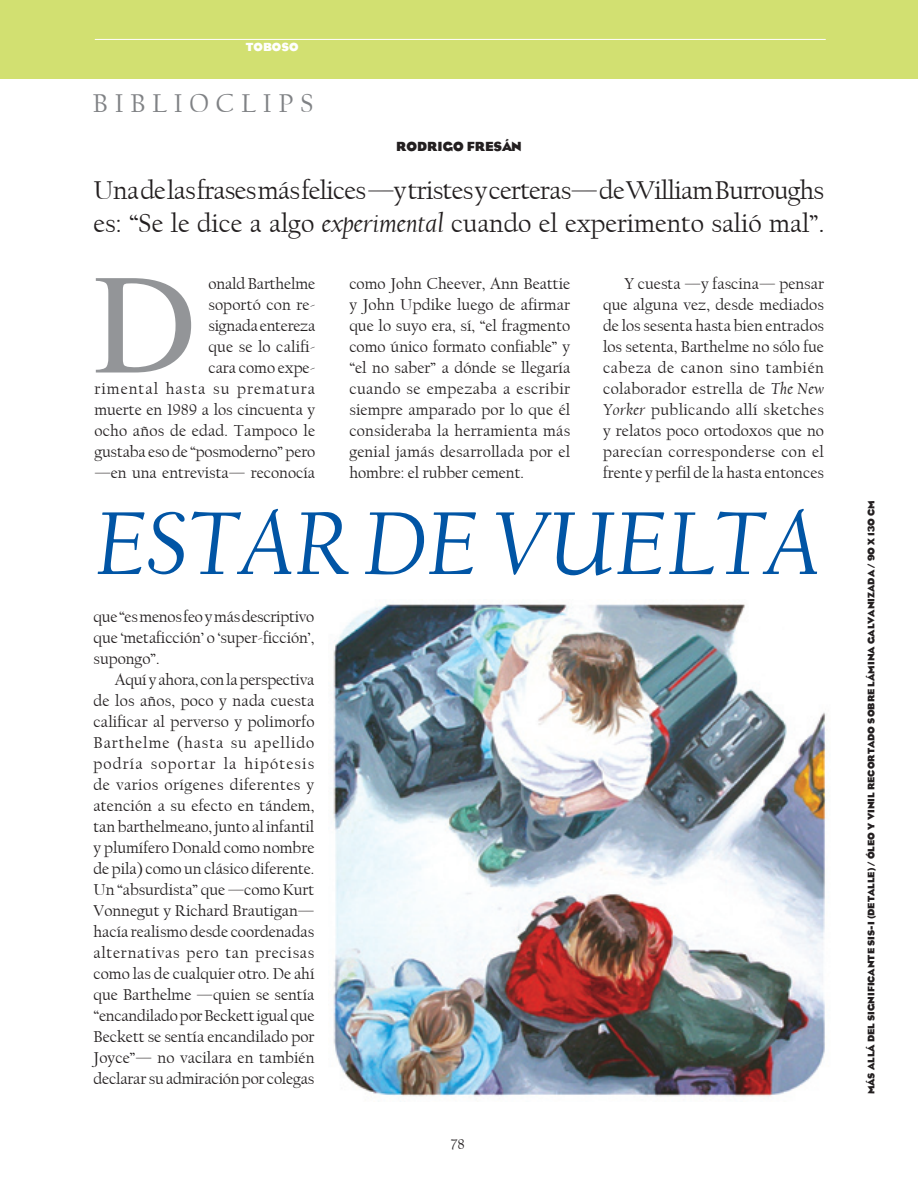
<style>
.page{position:relative;width:918px;height:1188px;background:#fff}
.page>*{position:absolute;margin:0;border:0;box-sizing:border-box;transform-origin:0 0}
.t1{font:142.5px "Times";color:#939598}
.t2{font:italic 93px "Californian FB";color:#0155a5}
.t3{font:27px/33px "Californian FB";letter-spacing:-.025em;color:#231f20}
.t4{font:27px "Californian FB";color:#808285}
.t5{font:16.5px/21px "Californian FB";color:#231f20;text-align:justify}
.t6{font:15px "Californian FB";color:#231f20}
.t7{font:700 13.5px "Eagle";color:#231f20}
.t8{font:700 12px "Eagle";color:#fff}
.t9{font:700 9.75px "Eagle";color:#231f20}
.s1{font-style:italic}
</style>
<div class="page">
<div style="left:0;top:0;width:918px;height:79px;background:#d2e071"></div>
<hr style="left:95px;top:39px;width:731px;height:1px;background:#fff">
<img style="left:331px;top:602px;width:496px;height:500px">
<p class="t8" style="left:246px;top:40px;width:10px">TOBOSO</p>
<h3 class="t4" style="left:93px;top:88px;width:222px">B I B L I O C L I P S</h3>
<p class="t7" style="left:396px;top:139px;width:127px">RODRIGO FRESÁN</p>
<h3 class="t3" style="left:94px;top:174px;width:732px">Una de las frases más felices —y tristes y certeras— de William Burroughs es: “Se le dice a algo <span class="s1">experimental</span> cuando el experimento salió mal”.</h3>
<p class="t5" style="left:94px;top:273px;width:222px;text-align:right">onald Barthelme<br>soportó con re-<br>signada entereza<br>que se lo califi-<br>cara como expe-<br>rimental hasta su prematura muerte en 1989 a los cincuenta y ocho años de edad. Tampoco le gustaba eso de “posmoderno” pero —en una entrevista— reconocía</p>
<p class="t5" style="left:349px;top:273px;width:223px">como John Cheever, Ann Beattie y John Updike luego de afirmar que lo suyo era, sí, “el fragmento como único formato confiable” y “el no saber” a dónde se llegaría cuando se empezaba a escribir siempre amparado por lo que él consideraba la herramienta más genial jamás desarrollada por el hombre: el rubber cement.</p>
<p class="t5" style="left:603px;top:273px;width:223px;text-indent:21px">Y cuesta —y fascina— pensar que alguna vez, desde mediados de los sesenta hasta bien entrados los setenta, Barthelme no sólo fue cabeza de canon sino también colaborador estrella de <span class="s1">The New Yorker</span> publicando allí sketches y relatos poco ortodoxos que no parecían corresponderse con el frente y perfil de la hasta entonces</p>
<h1 class="t1" style="left:94px;top:245px;width:104px">D</h1>
<h2 class="t2" style="left:96px;top:492px;width:727px">ESTAR DE VUELTA</h2>
<p class="t5" style="left:94px;top:606px;width:222px">que “es menos feo y más descriptivo que ‘metaficción’ o ‘super-ficción’, supongo”.</p>
<p class="t5" style="left:94px;top:669px;width:223px;text-indent:21px">Aquí y ahora, con la perspectiva de los años, poco y nada cuesta calificar al perverso y polimorfo Barthelme (hasta su apellido podría soportar la hipótesis de varios orígenes diferentes y atención a su efecto en tándem, tan barthelmeano, junto al infantil y plumífero Donald como nombre de pila) como un clásico diferente.<br>Un “absurdista” que —como Kurt Vonnegut y Richard Brautigan— hacía realismo desde coordenadas alternativas pero tan precisas como las de cualquier otro. De ahí que Barthelme —quien se sentía “encandilado por Beckett igual que Beckett se sentía encandilado por Joyce”— no vacilara en también declarar su admiración por colegas</p>
<p class="t6" style="left:451px;top:1135px;width:15px">78</p>
<p class="t9" style="left:866px;top:1094px;width:595px;rotate:-90deg">MÁS ALLÁ DEL SIGNIFICANTE SIS-I (DETALLE) / ÓLEO Y VINIL RECORTADO SOBRE LÁMINA GALVANIZADA / 90 X 130 CM</p>
</div>
